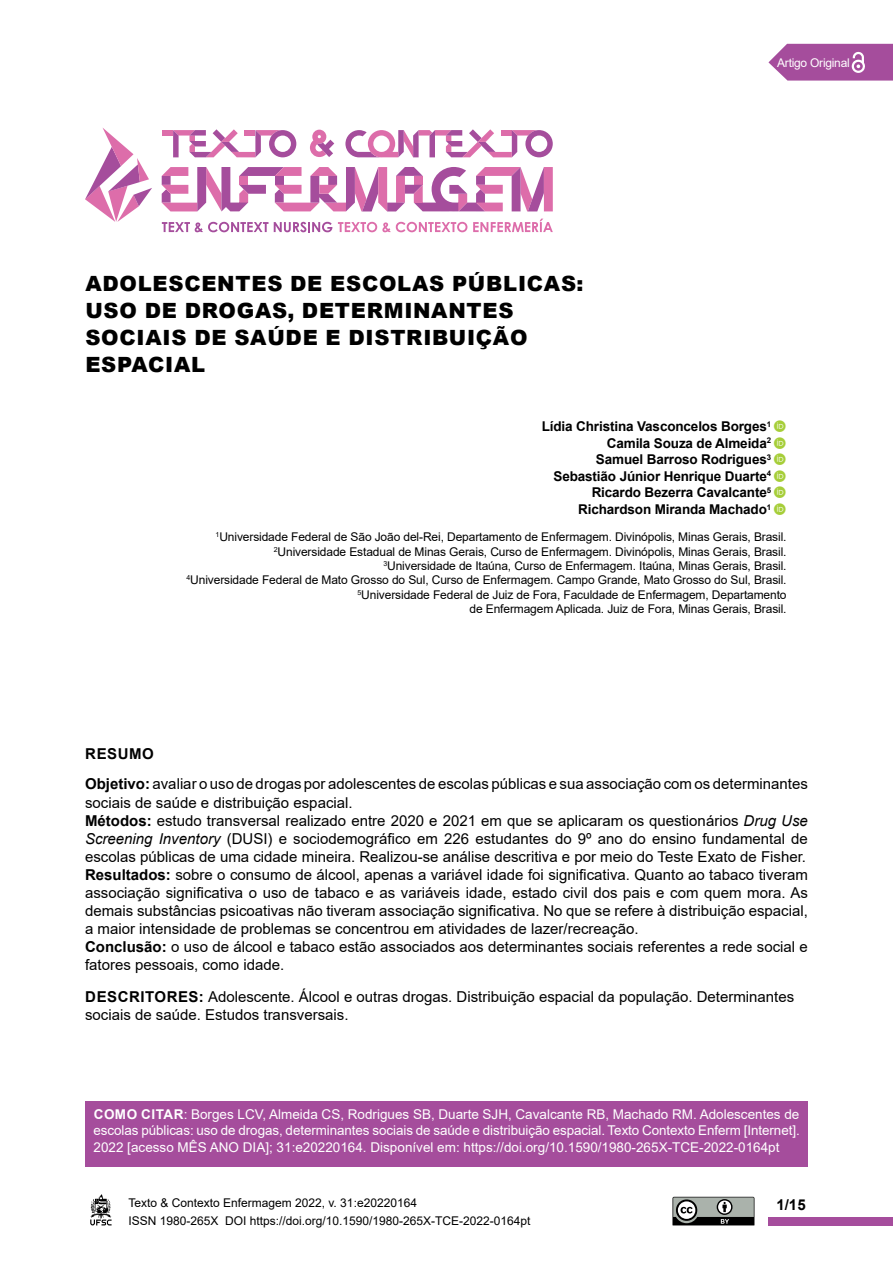
<style>
.page{position:relative;width:893px;height:1263px;background:#fff}
.page>*{position:absolute;margin:0;border:0;box-sizing:border-box;transform-origin:0 0}
.t1{font:900 21px/27px "Arial";letter-spacing:.035em;color:#000}
.t2{font:15px/18px "Arial";color:#000}
.t3{font:700 15px "Arial";color:#000}
.t4{font:13.5px/16.2px "Arial";color:#fff;text-align:justify}
.t5{font:700 13.5px/16.5px "Arial";letter-spacing:-.01em;color:#000;text-align:right}
.t6{font:12px/14.4px "Arial";letter-spacing:-.01em;color:#000}
.t7{font:12px "Arial";letter-spacing:-.02em;color:#fff}
.s1{font-weight:700}
.s2{font-style:italic}
</style>
<div class="page">
<div style="left:769px;top:1217px;width:124px;height:8px;background:#a54d9c"></div>
<svg style="left:90px;top:1194px;width:22px;height:31px"></svg>
<svg style="left:162px;top:167px;width:391px;height:45px"></svg>
<div style="left:162px;top:130px;width:11px;height:6px;background:#dd6daa"></div>
<svg style="left:173px;top:129px;width:123px;height:28px"></svg>
<svg style="left:310px;top:129px;width:243px;height:28px"></svg>
<svg style="left:162px;top:222px;width:106px;height:10px"></svg>
<svg style="left:274px;top:222px;width:58px;height:10px"></svg>
<svg style="left:338px;top:222px;width:129px;height:10px"></svg>
<svg style="left:473px;top:219px;width:80px;height:13px"></svg>
<svg style="left:85px;top:128px;width:67px;height:94px"></svg>
<svg style="left:768px;top:44px;width:125px;height:37px"></svg>
<svg style="left:672px;top:1197px;width:83px;height:29px"></svg>
<div style="left:85px;top:1101px;width:723px;height:66px;background:#a54d9c"></div>
<h1 class="t1" style="left:85px;top:270px;width:500px">ADOLESCENTES DE ESCOLAS PÚBLICAS:<br>USO DE DROGAS, DETERMINANTES<br>SOCIAIS DE SAÚDE E DISTRIBUIÇÃO<br>ESPACIAL</h1>
<p class="t7" style="left:777px;top:54px;width:74px">Artigo Original</p>
<p class="t5" style="left:542px;top:419px;width:231px">Lídia Christina Vasconcelos Borges<sup>1<br></sup>Camila Souza de Almeida<sup>2<br></sup>Samuel Barroso Rodrigues<sup>3<br></sup>Sebastião Júnior Henrique Duarte<sup>4<br></sup>Ricardo Bezerra Cavalcante<sup>5<br></sup>Richardson Miranda Machado<sup>1</sup></p>
<p class="t6" style="left:186px;top:530px;width:602px;text-align:right"><sup>1</sup>Universidade Federal de São João del-Rei, Departamento de Enfermagem. Divinópolis, Minas Gerais, Brasil.<br><sup>2</sup>Universidade Estadual de Minas Gerais, Curso de Enfermagem. Divinópolis, Minas Gerais, Brasil.<br><sup>3</sup>Universidade de Itaúna, Curso de Enfermagem. Itaúna, Minas Gerais, Brasil.<br><sup>4</sup>Universidade Federal de Mato Grosso do Sul, Curso de Enfermagem. Campo Grande, Mato Grosso do Sul, Brasil.<br><sup>5</sup>Universidade Federal de Juiz de Fora, Faculdade de Enfermagem, Departamento<br>de Enfermagem Aplicada. Juiz de Fora, Minas Gerais, Brasil.</p>
<p class="t2" style="left:85px;top:738px;width:724px;line-height:30.8px"><span class="s1">RESUMO<br>Objetivo:</span> avaliar o uso de drogas por adolescentes de escolas públicas e sua associação com os determinantes</p>
<p class="t2" style="left:85px;top:793px;width:724px">sociais de saúde e distribuição espacial.<br><span class="s1">Métodos:</span> estudo transversal realizado entre 2020 e 2021 em que se aplicaram os questionários <span class="s2">Drug Use Screening Inventory</span> (DUSI) e sociodemográfico em 226 estudantes do 9º ano do ensino fundamental de escolas públicas de uma cidade mineira. Realizou-se análise descritiva e por meio do Teste Exato de Fisher.<br><span class="s1">Resultados:</span> sobre o consumo de álcool, apenas a variável idade foi significativa. Quanto ao tabaco tiveram associação significativa o uso de tabaco e as variáveis idade, estado civil dos pais e com quem mora. As demais substâncias psicoativas não tiveram associação significativa. No que se refere à distribuição espacial, a maior intensidade de problemas se concentrou em atividades de lazer/recreação.<br><span class="s1">Conclusão:</span> o uso de álcool e tabaco estão associados aos determinantes sociais referentes a rede social e fatores pessoais, como idade.</p>
<p class="t2" style="left:85px;top:988px;width:711px"><span class="s1">DESCRITORES:</span> Adolescente. Álcool e outras drogas. Distribuição espacial da população. Determinantes sociais de saúde. Estudos transversais.</p>
<p class="t4" style="left:94px;top:1106px;width:708px"><span class="s1">COMO CITAR</span>: Borges LCV, Almeida CS, Rodrigues SB, Duarte SJH, Cavalcante RB, Machado RM. Adolescentes de escolas públicas: uso de drogas, determinantes sociais de saúde e distribuição espacial. Texto Contexto Enferm [Internet].<br>2022 [acesso MÊS ANO DIA]; 31:e20220164. Disponível em: https://doi.org/10.1590/1980-265X-TCE-2022-0164pt</p>
<p class="t6" style="left:128px;top:1194px;width:404px;line-height:18px">Texto &amp; Contexto Enfermagem 2022, v. 31:e20220164<br>ISSN 1980-265X DOI https://doi.org/10.1590/1980-265X-TCE-2022-0164pt</p>
<p class="t3" style="left:776px;top:1194px;width:31px">1/15</p>
</div>
